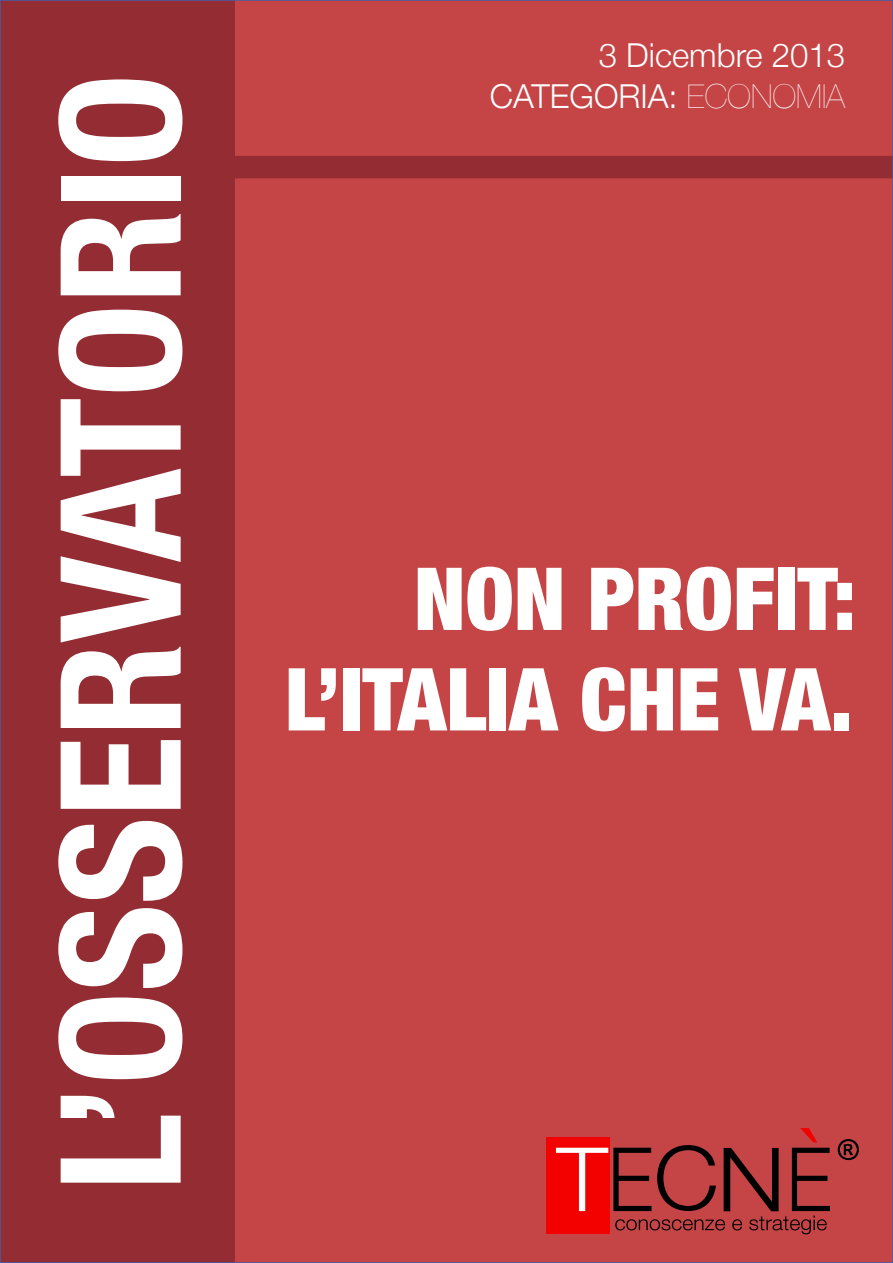
<style>
.page{position:relative;width:893px;height:1263px;background:#c54546}
.page>*{position:absolute;margin:0;border:0;box-sizing:border-box;transform-origin:0 0}
.t1{font:700 condensed 168px "Helvetica Neue";color:#fff}
.t2{font:900 condensed 87px/100.5px "Helvetica Neue";color:#fff;text-align:right}
.t3{font:300 33px/41.1px "Helvetica Neue";color:#fff;text-align:right}
.s1{font-weight:200}
</style>
<div class="page">
<div style="left:0;top:0;width:235px;height:1263px;background:#942d33"></div>
<div style="left:233px;top:156px;width:660px;height:22px;background:#942d33"></div>
<div style="left:547px;top:1137px;width:63px;height:96px;background:#f30000"></div>
<svg style="left:556px;top:1128px;width:274px;height:106px"></svg>
<svg style="left:837px;top:1139px;width:22px;height:22px"></svg>
<h1 class="t1" style="left:-19px;top:1191px;width:1119px;rotate:-90deg">L’OSSERVATORIO</h1>
<p class="t3" style="left:490px;top:33px;width:357px">3 Dicembre 2013<br>CATEGORIA: <span class="s1">ECONOMIA</span></p>
<h2 class="t2" style="left:285px;top:544px;width:572px">NON PROFIT:<br>L’ITALIA CHE VA.</h2>
</div>
